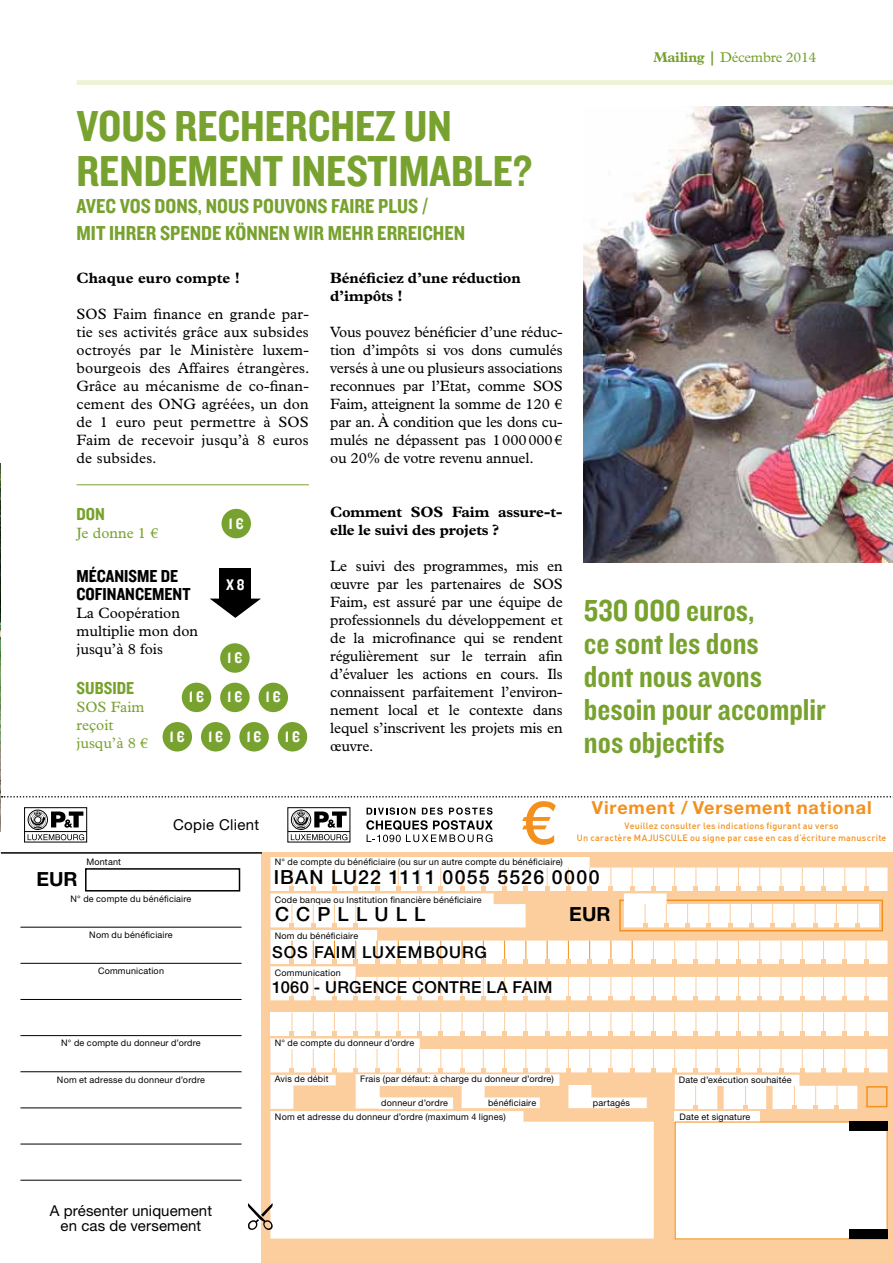
<style>
.page{position:relative;width:893px;height:1263px;background:#fff}
.page>*{position:absolute;margin:0;border:0;box-sizing:border-box;transform-origin:0 0}
.t1{font:500 60px "Helvetica Neue LT Std";color:#f4901d}
.t2{font:45px "Knockout HTF50 Welterweight";color:#78a22f}
.t3{font:31.5px/33px "Knockout HTF50 Welterweight";color:#78a22f}
.t4{font:21px "Knockout HTF50 Welterweight";color:#78a22f}
.t5{font:500 19.5px "Helvetica Neue LT Std";letter-spacing:.065em;color:#000}
.t6{font:500 19.5px "Helvetica Neue LT Std";letter-spacing:.37em;color:#000}
.t7{font:700 19.5px "Helvetica Neue LT Std";letter-spacing:.005em;color:#000}
.t8{font:700 18px "Helvetica Neue LT Std";letter-spacing:.045em;color:#f4901d}
.t9{font:18px "Knockout HTF50 Welterweight";color:#000}
.t10{font:18px "Knockout HTF50 Welterweight";color:#78a22f}
.t11{font:500 16.5px "Helvetica Neue LT Std";letter-spacing:.02em;color:#000}
.t12{font:500 16.5px "Helvetica Neue LT Std";letter-spacing:.05em;color:#000}
.t13{font:15.9px "Knockout HTF50 Welterweight";color:#fff}
.t14{font:15px/18px "Plantin Std";letter-spacing:-.01em;color:#000;text-align:justify}
.t15{font:700 15px/18px "Plantin Std";letter-spacing:-.01em;color:#000}
.t16{font:15px/15px "Helvetica Neue LT Std";letter-spacing:.01em;color:#000;text-align:center}
.t17{font:15px/18px "Plantin Std";color:#78a22f}
.t18{font:700 15px "Plantin Std";letter-spacing:.01em;color:#000}
.t19{font:14.25px "Plantin Std";letter-spacing:-.02em;color:#78a22f}
.t20{font:9px/13.8px "Helvetica Neue LT Std";letter-spacing:.02em;color:#000}
.t21{font:500 9px/12px "DIN";letter-spacing:.03em;color:#f4901d;text-align:center}
.s1{font-weight:700}
</style>
<div class="page">
<hr style="left:0;top:0;width:1px;height:1263px;background:#edf4d5">
<div style="left:262px;top:852px;width:631px;height:411px;background:#fcce9d"></div>
<div style="left:270px;top:1111px;width:384px;height:127px;background:#fff"></div>
<svg style="left:366px;top:807px;width:127px;height:35px"></svg>
<hr style="left:288px;top:831px;width:62px;height:1px;background:#000">
<div style="left:287px;top:807px;width:63px;height:35px;border:1px solid #000"></div>
<div style="left:291px;top:810px;width:20px;height:20px;border:1px solid #000;border-radius:50%"></div>
<svg style="left:291px;top:811px;width:56px;height:29px"></svg>
<hr style="left:25px;top:831px;width:62px;height:1px;background:#000">
<div style="left:24px;top:807px;width:63px;height:35px;border:1px solid #000"></div>
<div style="left:28px;top:810px;width:20px;height:20px;border:1px solid #000;border-radius:50%"></div>
<svg style="left:28px;top:811px;width:56px;height:29px"></svg>
<hr style="left:20px;top:927px;width:222px;height:1px;background:#000">
<hr style="left:20px;top:963px;width:222px;height:1px;background:#000">
<hr style="left:20px;top:999px;width:222px;height:1px;background:#000">
<hr style="left:20px;top:1035px;width:222px;height:1px;background:#000">
<hr style="left:20px;top:1071px;width:222px;height:1px;background:#000">
<hr style="left:20px;top:1107px;width:222px;height:1px;background:#000">
<hr style="left:20px;top:1144px;width:222px;height:1px;background:#000">
<hr style="left:20px;top:1180px;width:222px;height:1px;background:#000">
<div style="left:85px;top:868px;width:155px;height:23px;border:2px solid #000"></div>
<svg style="left:248px;top:1203px;width:25px;height:27px"></svg>
<hr style="left:1px;top:852px;width:261px;height:2px;background:#000">
<svg style="left:2px;top:796px;width:891px;height:1px"></svg>
<svg style="left:270px;top:1012px;width:617px;height:97px"></svg>
<div style="left:675px;top:1111px;width:85px;height:11px;background:#fff"></div>
<div style="left:675px;top:1121px;width:212px;height:118px;background:#fff"></div>
<div style="left:849px;top:1121px;width:38px;height:10px;background:#000"></div>
<div style="left:849px;top:1229px;width:38px;height:10px;background:#000"></div>
<svg style="left:270px;top:857px;width:617px;height:143px"></svg>
<div style="left:221px;top:509px;width:30px;height:29px;background:#78a22f;border-radius:50%"></div>
<div style="left:278px;top:722px;width:29px;height:29px;background:#78a22f;border-radius:50%"></div>
<div style="left:239px;top:722px;width:30px;height:29px;background:#78a22f;border-radius:50%"></div>
<div style="left:201px;top:722px;width:29px;height:29px;background:#78a22f;border-radius:50%"></div>
<div style="left:163px;top:722px;width:29px;height:29px;background:#78a22f;border-radius:50%"></div>
<div style="left:259px;top:683px;width:29px;height:29px;background:#78a22f;border-radius:50%"></div>
<div style="left:220px;top:683px;width:30px;height:29px;background:#78a22f;border-radius:50%"></div>
<div style="left:182px;top:683px;width:29px;height:29px;background:#78a22f;border-radius:50%"></div>
<div style="left:220px;top:643px;width:30px;height:30px;background:#78a22f;border-radius:50%"></div>
<div style="left:220px;top:568px;width:31px;height:35px;background:#000"></div>
<svg style="left:210px;top:599px;width:51px;height:19px"></svg>
<hr style="left:77px;top:484px;width:232px;height:1px;background:#78a22f">
<img style="left:584px;top:106px;width:309px;height:457px">
<img style="left:0;top:463px;width:1px;height:368px">
<div style="left:77px;top:80px;width:816px;height:5px;background:#edf4d5"></div>
<p class="t19" style="left:653px;top:49px;width:164px"><span class="s1">Mailing |</span> Décembre 2014</p>
<h2 class="t2" style="left:77px;top:103px;width:24px">VOUS</h2>
<h2 class="t2" style="left:175px;top:103px;width:253px">RECHERCHEZ UN</h2>
<h2 class="t2" style="left:77px;top:148px;width:24px">RENDEMENT</h2>
<h2 class="t2" style="left:291px;top:148px;width:21px">INESTIMAB</h2>
<h2 class="t2" style="left:474px;top:148px;width:60px">LE?</h2>
<h3 class="t4" style="left:77px;top:195px;width:11px">AVEC</h3>
<h3 class="t4" style="left:120px;top:195px;width:47px">VOS DONS</h3>
<h3 class="t4" style="left:198px;top:195px;width:20px">, NOUS</h3>
<h3 class="t4" style="left:253px;top:195px;width:12px">POUVONS</h3>
<h3 class="t4" style="left:331px;top:195px;width:10px">FAIRE</h3>
<h3 class="t4" style="left:378px;top:195px;width:51px">PLUS /</h3>
<h3 class="t4" style="left:77px;top:222px;width:95px">MIT IHRER SPENDE</h3>
<h3 class="t4" style="left:225px;top:222px;width:33px">KÖNNEN</h3>
<h3 class="t4" style="left:294px;top:222px;width:94px">WIR MEHRERREIC</h3>
<h3 class="t4" style="left:433px;top:222px;width:22px">HEN</h3>
<p class="t18" style="left:77px;top:269px;width:165px">Chaque euro compte !</p>
<p class="t14" style="left:77px;top:305px;width:234px">SOS Faim finance en grande par&shy;tie ses activités grâce aux subsides octroyés par le Ministère luxem&shy;bourgeois des Affaires étrangères.<br>Grâce au mécanisme de co-finan&shy;cement des ONG agréées, un don de 1 euro peut permettre à SOS Faim de recevoir jusqu’à 8 euros de subsides.</p>
<p class="t15" style="left:330px;top:268px;width:192px">Bénéficiez d’une réduction d’impôts !</p>
<p class="t14" style="left:330px;top:323px;width:234px">Vous pouvez bénéficier d’une réduc&shy;tion d’impôts si vos dons cumulés versés à une ou plusieurs associations reconnues par l’Etat, comme SOS Faim, atteignent la somme de 120 € par an. À condition que les dons cu&shy;mulés ne dépassent pas 1000000€ ou 20% de votre revenu annuel.</p>
<p class="t10" style="left:77px;top:504px;width:10px">DON</p>
<p class="t17" style="left:77px;top:524px;width:84px">Je donne 1 €</p>
<p class="t9" style="left:77px;top:566px;width:30px">MÉCANISME</p>
<p class="t9" style="left:161px;top:566px;width:10px">DE</p>
<p class="t9" style="left:77px;top:584px;width:10px">COFINANCEMENT</p>
<p class="t14" style="left:77px;top:604px;width:123px;text-align:left">La Coopération multiplie mon don jusqu’à 8 fois</p>
<p class="t10" style="left:77px;top:679px;width:10px">SUBSIDE</p>
<p class="t17" style="left:77px;top:698px;width:73px">SOS Faim reçoit jusqu’à 8 €</p>
<p class="t13" style="left:229px;top:515px;width:17px">1 ¤</p>
<p class="t13" style="left:226px;top:577px;width:20px">X 8</p>
<p class="t13" style="left:227px;top:649px;width:17px">1 ¤</p>
<p class="t13" style="left:189px;top:689px;width:17px">1 ¤</p>
<p class="t13" style="left:227px;top:689px;width:17px">1 ¤</p>
<p class="t13" style="left:266px;top:689px;width:17px">1 ¤</p>
<p class="t13" style="left:170px;top:728px;width:17px">1 ¤</p>
<p class="t13" style="left:208px;top:728px;width:17px">1 ¤</p>
<p class="t13" style="left:246px;top:728px;width:17px">1 ¤</p>
<p class="t13" style="left:285px;top:728px;width:17px">1 ¤</p>
<p class="t15" style="left:330px;top:502px;width:234px">Comment SOS Faim assure-t&shy;elle le suivi des projets ?</p>
<p class="t14" style="left:330px;top:557px;width:234px">Le suivi des programmes, mis en œuvre par les partenaires de SOS Faim, est assuré par une équipe de professionnels du développement et de la microfinance qui se rendent régulièrement sur le terrain afin d’évaluer les actions en cours. Ils connaissent parfaitement l’environ&shy;nement local et le contexte dans lequel s’inscrivent les projets mis en œuvre.</p>
<h3 class="t3" style="left:584px;top:595px;width:244px">530 000 euros,<br>ce sont les dons<br>dont nous avons besoin pour accomplir nos objectifs</h3>
<p class="t20" style="left:86px;top:855px;width:36px">Montant</p>
<p class="t16" style="left:173px;top:817px;width:88px">Copie Client</p>
<h1 class="t1" style="left:523px;top:787px;width:35px">€</h1>
<p class="t20" style="left:275px;top:855px;width:290px">N° de compte du bénéficiaire (ou sur un autre compte du bénéficiaire)</p>
<p class="t8" style="left:592px;top:796px;width:281px">Virement / Versement national</p>
<p class="t21" style="left:577px;top:819px;width:311px">Veuillez consulter les indications figurant au verso<br>Un caractère MAJUSCULE ou signe par case en cas d’écriture manuscrite</p>
<h3 class="t7" style="left:36px;top:867px;width:43px">EUR</h3>
<h3 class="t5" style="left:274px;top:866px;width:327px">IBAN LU22 1111 0055 5526 0000</h3>
<p class="t20" style="left:71px;top:891px;width:122px">N° de compte du bénéficiaire</p>
<p class="t20" style="left:275px;top:892px;width:208px">Code banque ou Institution financière bénéficiaire</p>
<h3 class="t6" style="left:275px;top:903px;width:152px">CCPLLULL</h3>
<h3 class="t7" style="left:569px;top:902px;width:43px">EUR</h3>
<p class="t20" style="left:89px;top:928px;width:85px">Nom du bénéficiaire</p>
<p class="t20" style="left:275px;top:929px;width:85px">Nom du bénéficiaire</p>
<p class="t12" style="left:272px;top:942px;width:216px">SOS FAIM LUXEMBOURG</p>
<p class="t20" style="left:98px;top:963px;width:68px">Communication</p>
<p class="t20" style="left:275px;top:965px;width:68px">Communication</p>
<p class="t11" style="left:272px;top:977px;width:282px">1060 - URGENCE CONTRE LA FAIM</p>
<p class="t20" style="left:61px;top:1036px;width:141px">N° de compte du donneur d’ordre</p>
<p class="t20" style="left:275px;top:1036px;width:141px">N° de compte du donneur d’ordre</p>
<p class="t20" style="left:57px;top:1073px;width:150px">Nom et adresse du donneur d’ordre</p>
<p class="t20" style="left:275px;top:1072px;width:55px">Avis de débit</p>
<p class="t20" style="left:360px;top:1072px;width:195px">Frais (par défaut: à charge du donneur d’ordre)</p>
<p class="t20" style="left:679px;top:1073px;width:114px">Date d’exécution souhaitée</p>
<p class="t20" style="left:275px;top:1095px;width:232px;text-indent:106px">donneur d’ordre<br>Nom et adresse du donneur d’ordre (maximum 4 lignes)</p>
<p class="t20" style="left:488px;top:1095px;width:50px">bénéficiaire</p>
<p class="t20" style="left:593px;top:1095px;width:39px">partagés</p>
<p class="t20" style="left:680px;top:1109px;width:72px">Date et signature</p>
<p class="t16" style="left:50px;top:1203px;width:164px">A présenter uniquement en cas de versement</p>
</div>
